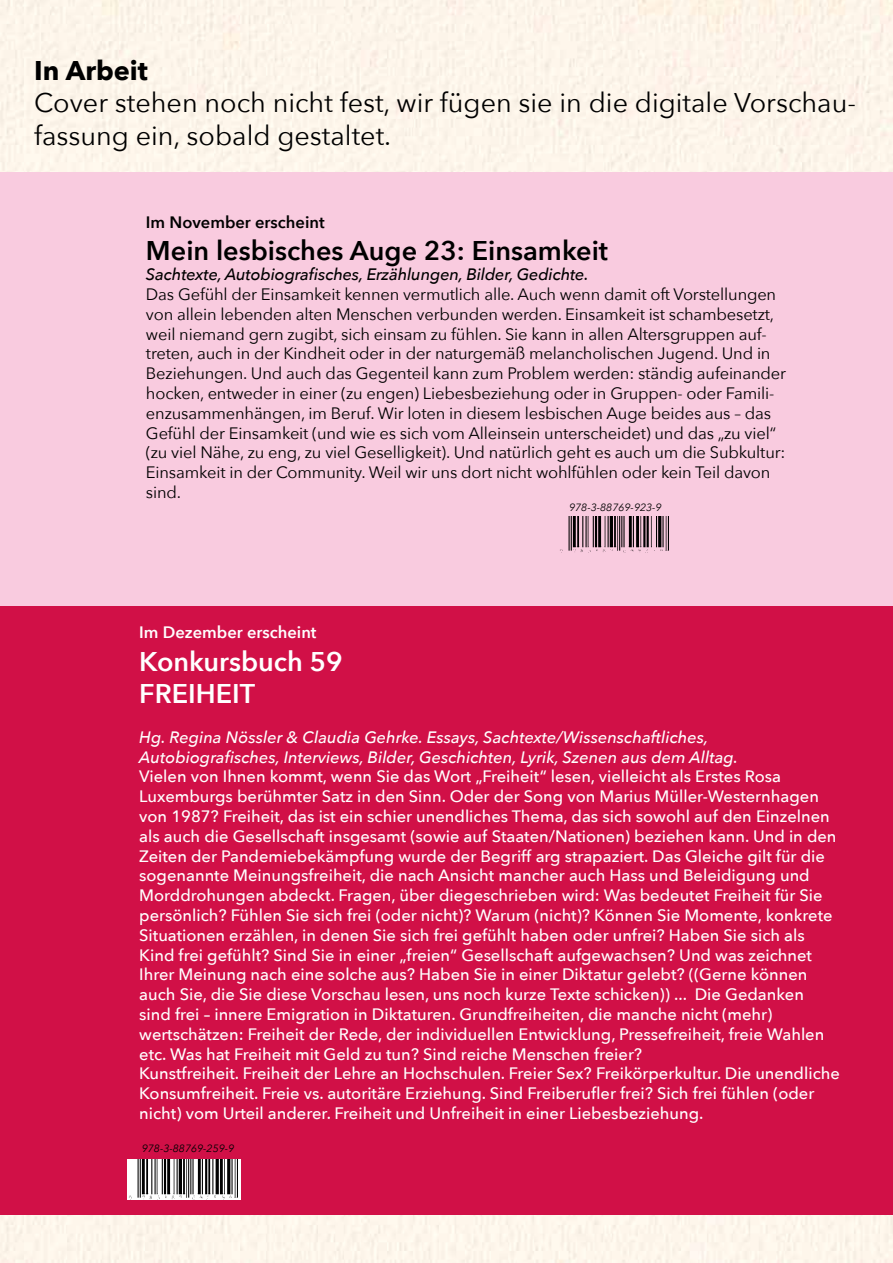
<style>
.page{position:relative;width:893px;height:1263px;background:#fdf5ea}
.page>*{position:absolute;margin:0;border:0;box-sizing:border-box;transform-origin:0 0}
.t1{font:27px/32.4px "Avenir Next";color:#000}
.t2{font:600 27px "Avenir Next";color:#000}
.t3{font:600 27px/32.4px "Avenir Next";color:#fff}
.t4{font:700 27px "Avenir Next";color:#000}
.t5{font:500 16.5px/19.8px "Avenir Next";color:#fff}
.t6{font:16.5px/19.8px "Avenir Next";letter-spacing:-.01em;color:#000}
.t7{font:italic 500 16.5px/19.8px "Avenir Next";color:#fff}
.t8{font:italic 500 16.5px "Avenir Next";letter-spacing:-.01em;color:#000}
.t9{font:600 16.5px "Avenir Next";color:#000}
.t10{font:600 16.5px "Avenir Next";color:#fff}
.t11{font:italic 10.5px "Avenir Next";color:#000}
</style>
<div class="page">
<div style="left:0;top:172px;width:893px;height:555px;background:#f9cbdf"></div>
<img style="left:560px;top:516px;width:109px;height:37px">
<div style="left:0;top:606px;width:893px;height:608px;background:#d11047"></div>
<div style="left:128px;top:1159px;width:113px;height:41px;background:#fff"></div>
<img style="left:129px;top:1159px;width:109px;height:41px">
<h1 class="t4" style="left:34px;top:47px;width:115px">In Arbeit</h1>
<h1 class="t1" style="left:34px;top:86px;width:823px">Cover stehen noch nicht fest, wir fügen sie in die digitale Vorschau&shy;fassung ein, sobald gestaltet.</h1>
<p class="t9" style="left:146px;top:208px;width:180px">Im November erscheint</p>
<h1 class="t2" style="left:146px;top:228px;width:464px">Mein lesbisches Auge 23: Einsamkeit</h1>
<p class="t8" style="left:146px;top:260px;width:444px">Sachtexte, Autobiografisches, Erzählungen, Bilder, Gedichte.</p>
<p class="t6" style="left:146px;top:284px;width:641px">Das Gefühl der Einsamkeit kennen vermutlich alle. Auch wenn damit oft Vorstellungen von allein lebenden alten Menschen verbunden werden. Einsamkeit ist schambesetzt, weil niemand gern zugibt, sich einsam zu fühlen. Sie kann in allen Altersgruppen auf&shy;treten, auch in der Kindheit oder in der naturgemäß melancholischen Jugend. Und in Beziehungen. Und auch das Gegenteil kann zum Problem werden: ständig aufeinander hocken, entweder in einer (zu engen) Liebesbeziehung oder in Gruppen- oder Famili&shy;enzusammenhängen, im Beruf. Wir loten in diesem lesbischen Auge beides aus – das Gefühl der Einsamkeit (und wie es sich vom Alleinsein unterscheidet) und das „zu viel“ (zu viel Nähe, zu eng, zu viel Geselligkeit). Und natürlich geht es auch um die Subkultur:<br>Einsamkeit in der Community. Weil wir uns dort nicht wohlfühlen oder kein Teil davon sind.</p>
<p class="t11" style="left:569px;top:498px;width:94px">978-3-88769-923-9</p>
<p class="t10" style="left:139px;top:618px;width:179px">Im Dezember erscheint</p>
<h1 class="t3" style="left:139px;top:644px;width:205px">Konkursbuch 59<br>FREIHEIT</h1>
<p class="t7" style="left:139px;top:726px;width:600px">Hg. Regina Nössler &amp; Claudia Gehrke. Essays, Sachtexte/Wissenschaftliches,<br>Autobiografisches, Interviews, Bilder, Geschichten, Lyrik, Szenen aus dem Alltag.</p>
<p class="t5" style="left:139px;top:766px;width:702px">Vielen von Ihnen kommt, wenn Sie das Wort „Freiheit“ lesen, vielleicht als Erstes Rosa Luxemburgs berühmter Satz in den Sinn. Oder der Song von Marius Müller-Westernhagen von 1987? Freiheit, das ist ein schier unendliches Thema, das sich sowohl auf den Einzelnen als auch die Gesellschaft insgesamt (sowie auf Staaten/Nationen) beziehen kann. Und in den Zeiten der Pandemiebekämpfung wurde der Begriff arg strapaziert. Das Gleiche gilt für die sogenannte Meinungsfreiheit, die nach Ansicht mancher auch Hass und Beleidigung und Morddrohungen abdeckt. Fragen, über diegeschrieben wird: Was bedeutet Freiheit für Sie persönlich? Fühlen Sie sich frei (oder nicht)? Warum (nicht)? Können Sie Momente, konkrete Situationen erzählen, in denen Sie sich frei gefühlt haben oder unfrei? Haben Sie sich als Kind frei gefühlt? Sind Sie in einer „freien“ Gesellschaft aufgewachsen? Und was zeichnet Ihrer Meinung nach eine solche aus? Haben Sie in einer Diktatur gelebt? ((Gerne können auch Sie, die Sie diese Vorschau lesen, uns noch kurze Texte schicken)) ... Die Gedanken<br>sind frei – innere Emigration in Diktaturen. Grundfreiheiten, die manche nicht (mehr) wertschätzen: Freiheit der Rede, der individuellen Entwicklung, Pressefreiheit, freie Wahlen etc. Was hat Freiheit mit Geld zu tun? Sind reiche Menschen freier?<br>Kunstfreiheit. Freiheit der Lehre an Hochschulen. Freier Sex? Freikörperkultur. Die unendliche Konsumfreiheit. Freie vs. autoritäre Erziehung. Sind Freiberufler frei? Sich frei fühlen (oder nicht) vom Urteil anderer. Freiheit und Unfreiheit in einer Liebesbeziehung.</p>
<p class="t11" style="left:142px;top:1140px;width:94px">978-3-88769-259-9</p>
</div>
